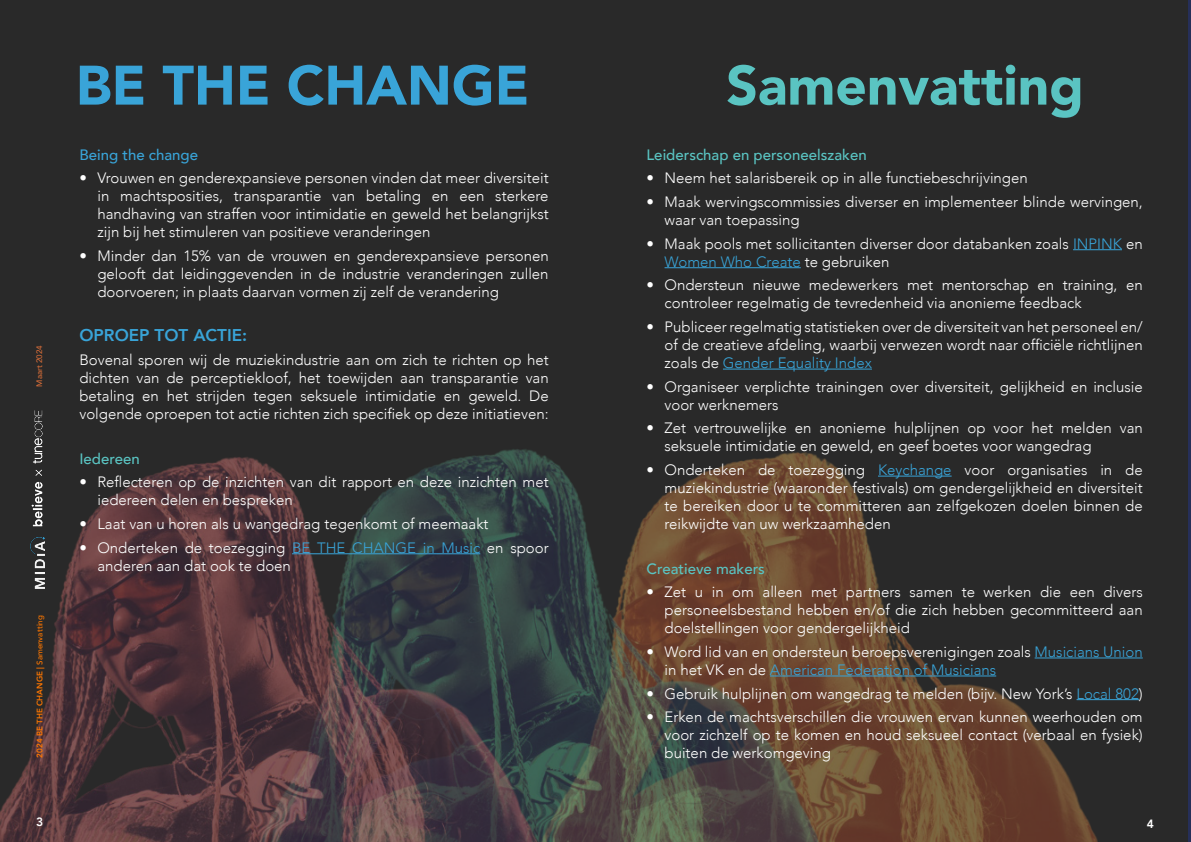
<style>
.page{position:relative;width:1191px;height:842px;background:#292929}
.page>*{position:absolute;margin:0;border:0;box-sizing:border-box;transform-origin:0 0}
.t1{font:900 55px "Avenir";color:#5ac4c2}
.t2{font:900 55px "Avenir";color:#39a4d8}
.t3{font:800 17px "Avenir";color:#39a4d8}
.t4{font:300 15px/18px "Avenir";color:#fff}
.t5{font:500 15px "Avenir";color:#5ac4c2}
.t6{font:500 15px "Avenir";color:#39a4d8}
.t7{font:800 12px "Avenir";color:#fff}
.t8{font:800 8px "Avenir";color:#f70}
.t9{font:500 8px "Avenir";color:#d86d38}
.s1{font-weight:500}
.s2{color:#39a4d8}
</style>
<div class="page">
<img style="left:833px;top:437px;width:281px;height:405px">
<img style="left:247px;top:218px;width:586px;height:624px">
<img style="left:0;top:224px;width:623px;height:618px">
<hr style="left:292px;top:553px;width:188px;height:1px;background:#39a4d8">
<hr style="left:1073px;top:249px;width:49px;height:1px;background:#39a4d8">
<hr style="left:664px;top:267px;width:137px;height:1px;background:#39a4d8">
<hr style="left:723px;top:369px;width:149px;height:1px;background:#39a4d8">
<hr style="left:878px;top:476px;width:73px;height:1px;background:#39a4d8">
<hr style="left:1034px;top:658px;width:108px;height:1px;background:#39a4d8">
<hr style="left:770px;top:676px;width:226px;height:1px;background:#39a4d8">
<hr style="left:1076px;top:699px;width:62px;height:1px;background:#39a4d8">
<p class="t9" style="left:32px;top:387px;width:43px;rotate:-90deg">Maart 2024</p>
<p class="t8" style="left:34px;top:757px;width:144px;rotate:-90deg">2024 BE THE CHANGE | <span class="s1">Samenvatting</span></p>
<p class="t7" style="left:36px;top:812px;width:9px">3</p>
<h1 class="t2" style="left:76px;top:38px;width:455px">BE THE CHANGE</h1>
<p class="t6" style="left:79px;top:141px;width:120px">Being the change</p>
<p class="t4" style="left:97px;top:169px;width:453px;text-align:justify;text-indent:-18px">• Vrouwen en genderexpansieve personen vinden dat meer diversiteit in machtsposities, transparantie van betaling en een sterkere handhaving van straffen voor intimidatie en geweld het belangrijkst zijn bij het stimuleren van positieve veranderingen</p>
<p class="t4" style="left:97px;top:247px;width:453px;text-align:justify;text-indent:-18px">• Minder dan 15% van de vrouwen en genderexpansieve personen gelooft dat leidinggevenden in de industrie veranderingen zullen doorvoeren; in plaats daarvan vormen zij zelf de verandering</p>
<p class="t3" style="left:79px;top:322px;width:169px">OPROEP TOT ACTIE:</p>
<p class="t4" style="left:79px;top:351px;width:471px;text-align:justify">Bovenal sporen wij de muziekindustrie aan om zich te richten op het dichten van de perceptiekloof, het toewijden aan transparantie van betaling en het strijden tegen seksuele intimidatie en geweld. De volgende oproepen tot actie richten zich specifiek op deze initiatieven:</p>
<p class="t5" style="left:79px;top:445px;width:62px">Iedereen</p>
<p class="t4" style="left:97px;top:473px;width:453px;text-indent:-18px">• Reflecteren op de inzichten van dit rapport en deze inzichten met iedereen delen en bespreken</p>
<p class="t4" style="left:79px;top:515px;width:411px">• Laat van u horen als u wangedrag tegenkomt of meemaakt</p>
<p class="t4" style="left:97px;top:538px;width:453px;text-indent:-18px">• Onderteken de toezegging <span class="s2">BE THE CHANGE in Music</span> en spoor anderen aan dat ook te doen</p>
<h1 class="t1" style="left:726px;top:38px;width:359px">Samenvatting</h1>
<p class="t5" style="left:646px;top:141px;width:222px">Leiderschap en personeelszaken</p>
<p class="t4" style="left:646px;top:169px;width:383px">• Neem het salarisbereik op in alle functiebeschrijvingen</p>
<p class="t4" style="left:664px;top:193px;width:480px;text-indent:-18px">• Maak wervingscommissies diverser en implementeer blinde wervingen, waar van toepassing</p>
<p class="t4" style="left:664px;top:234px;width:480px;text-indent:-18px">• Maak pools met sollicitanten diverser door databanken zoals <span class="s2">INPINK</span> en<br><span class="s2">Women Who Create</span> te gebruiken</p>
<p class="t4" style="left:664px;top:276px;width:480px;text-indent:-18px">• Ondersteun nieuwe medewerkers met mentorschap en training, en controleer regelmatig de tevredenheid via anonieme feedback</p>
<p class="t4" style="left:664px;top:318px;width:480px;text-align:justify;text-indent:-18px">• Publiceer regelmatig statistieken over de diversiteit van het personeel en/ of de creatieve afdeling, waarbij verwezen wordt naar officiële richtlijnen zoals de <span class="s2">Gender Equality Index</span></p>
<p class="t4" style="left:664px;top:377px;width:480px;text-indent:-18px">• Organiseer verplichte trainingen over diversiteit, gelijkheid en inclusie voor werknemers</p>
<p class="t4" style="left:664px;top:419px;width:480px;text-indent:-18px">• Zet vertrouwelijke en anonieme hulplijnen op voor het melden van seksuele intimidatie en geweld, en geef boetes voor wangedrag</p>
<p class="t4" style="left:664px;top:461px;width:480px;text-align:justify;text-indent:-18px">• Onderteken de toezegging <span class="s2">Keychange</span> voor organisaties in de muziekindustrie (waaronder festivals) om gendergelijkheid en diversiteit te bereiken door u te committeren aan zelfgekozen doelen binnen de reikwijdte van uw werkzaamheden</p>
<p class="t5" style="left:646px;top:555px;width:120px">Creatieve makers</p>
<p class="t4" style="left:664px;top:583px;width:480px;text-align:justify;text-indent:-18px">• Zet u in om alleen met partners samen te werken die een divers personeelsbestand hebben en/of die zich hebben gecommitteerd aan doelstellingen voor gendergelijkheid</p>
<p class="t4" style="left:664px;top:643px;width:480px;text-indent:-18px">• Word lid van en ondersteun beroepsverenigingen zoals <span class="s2">Musicians Union </span>in het VK en de <span class="s2">American Federation of Musicians</span></p>
<p class="t4" style="left:646px;top:684px;width:498px">• Gebruik hulplijnen om wangedrag te melden (bijv. New York’s <span class="s2">Local 802</span>)</p>
<p class="t4" style="left:664px;top:708px;width:480px;text-align:justify;text-indent:-18px">• Erken de machtsverschillen die vrouwen ervan kunnen weerhouden om voor zichzelf op te komen en houd seksueel contact (verbaal en fysiek) buiten de werkomgeving</p>
<p class="t7" style="left:1147px;top:815px;width:9px">4</p>
</div>
